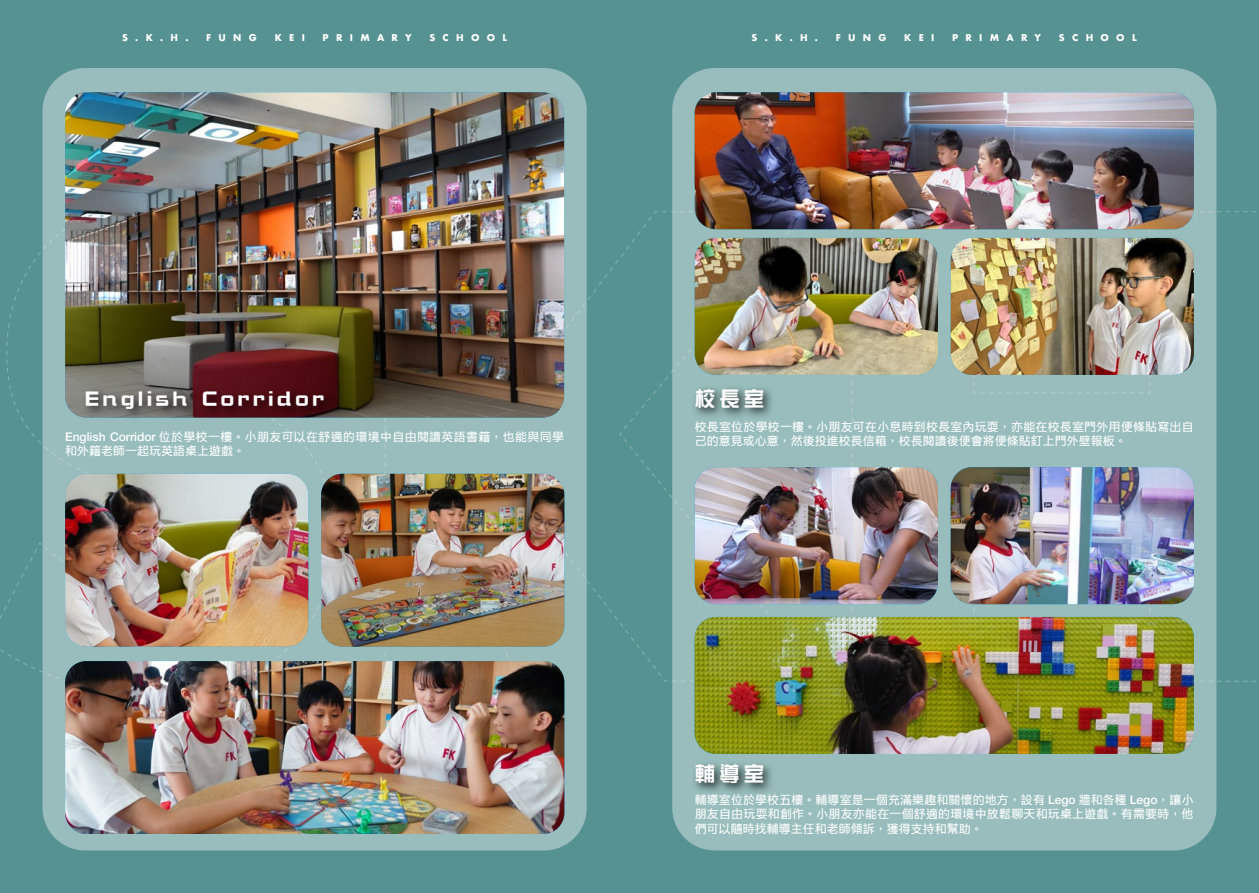
<style>
.page{position:relative;width:1259px;height:893px;background:#569291}
.page>*{position:absolute;margin:0;border:0;box-sizing:border-box;transform-origin:0 0}
.t1{font:20.55px "DF Zong Yi HK W7";letter-spacing:.2em;color:#fff}
.t2{font:12px/14.4px "M Ying Hei HK W5";letter-spacing:.015em;color:#fff}
.t3{font:700 9.15px "Futura";letter-spacing:.8em;color:#fff}
</style>
<div class="page">
<svg style="left:0;top:198px;width:43px;height:497px"></svg>
<div style="left:672px;top:68px;width:544px;height:782px;background:#98bdbc;border-radius:43px"></div>
<div style="left:43px;top:68px;width:544px;height:782px;background:#98bdbc;border-radius:43px"></div>
<div style="left:692px;top:385px;width:83px;height:34px;background:#000;opacity:.75"></div>
<div style="left:692px;top:760px;width:83px;height:35px;background:#000;opacity:.75"></div>
<img style="left:65px;top:92px;width:499px;height:326px">
<div style="left:82px;top:387px;width:254px;height:33px;background:#000;opacity:.75"></div>
<img style="left:65px;top:661px;width:499px;height:173px">
<img style="left:65px;top:474px;width:243px;height:173px">
<img style="left:321px;top:474px;width:243px;height:173px">
<img style="left:694px;top:92px;width:500px;height:137px">
<img style="left:694px;top:617px;width:500px;height:137px">
<img style="left:695px;top:238px;width:243px;height:137px">
<img style="left:950px;top:238px;width:244px;height:137px">
<img style="left:695px;top:467px;width:243px;height:137px">
<img style="left:950px;top:467px;width:244px;height:137px">
<p class="t3" style="left:122px;top:31px;width:68px">S.K.H.</p>
<p class="t3" style="left:206px;top:31px;width:52px">FUNG</p>
<p class="t3" style="left:275px;top:31px;width:32px">KEI</p>
<p class="t3" style="left:322px;top:31px;width:91px">PRIMARY</p>
<p class="t3" style="left:429px;top:31px;width:79px">SCHOOL</p>
<p class="t3" style="left:751px;top:31px;width:68px">S.K.H.</p>
<p class="t3" style="left:835px;top:31px;width:52px">FUNG</p>
<p class="t3" style="left:904px;top:31px;width:32px">KEI</p>
<p class="t3" style="left:952px;top:31px;width:91px">PRIMARY</p>
<p class="t3" style="left:1059px;top:31px;width:79px">SCHOOL</p>
<h1 class="t1" style="left:85px;top:387px;width:240px">English Corridor</h1>
<p class="t2" style="left:65px;top:429px;width:500px">English Corridor 位於學校一樓。小朋友可以在舒適的環境中自由閱讀英語書籍，也能與同學和外籍老師一起玩英語桌上遊戲。</p>
<h1 class="t1" style="left:695px;top:387px;width:71px">校長室</h1>
<p class="t2" style="left:695px;top:418px;width:500px">校長室位於學校一樓。小朋友可在小息時到校長室內玩耍，亦能在校長室門外用便條貼寫出自己的意見或心意，然後投進校長信箱，校長閱讀後便會將便條貼釘上門外壁報板。</p>
<h1 class="t1" style="left:695px;top:762px;width:71px">輔導室</h1>
<p class="t2" style="left:695px;top:791px;width:500px;text-align:justify">輔導室位於學校五樓。輔導室是一個充滿樂趣和關懷的地方，設有 Lego 牆和各種 Lego，讓小朋友自由玩耍和創作。小朋友亦能在一個舒適的環境中放鬆聊天和玩桌上遊戲。有需要時，他們可以隨時找輔導主任和老師傾訴，獲得支持和幫助。</p>
</div>
